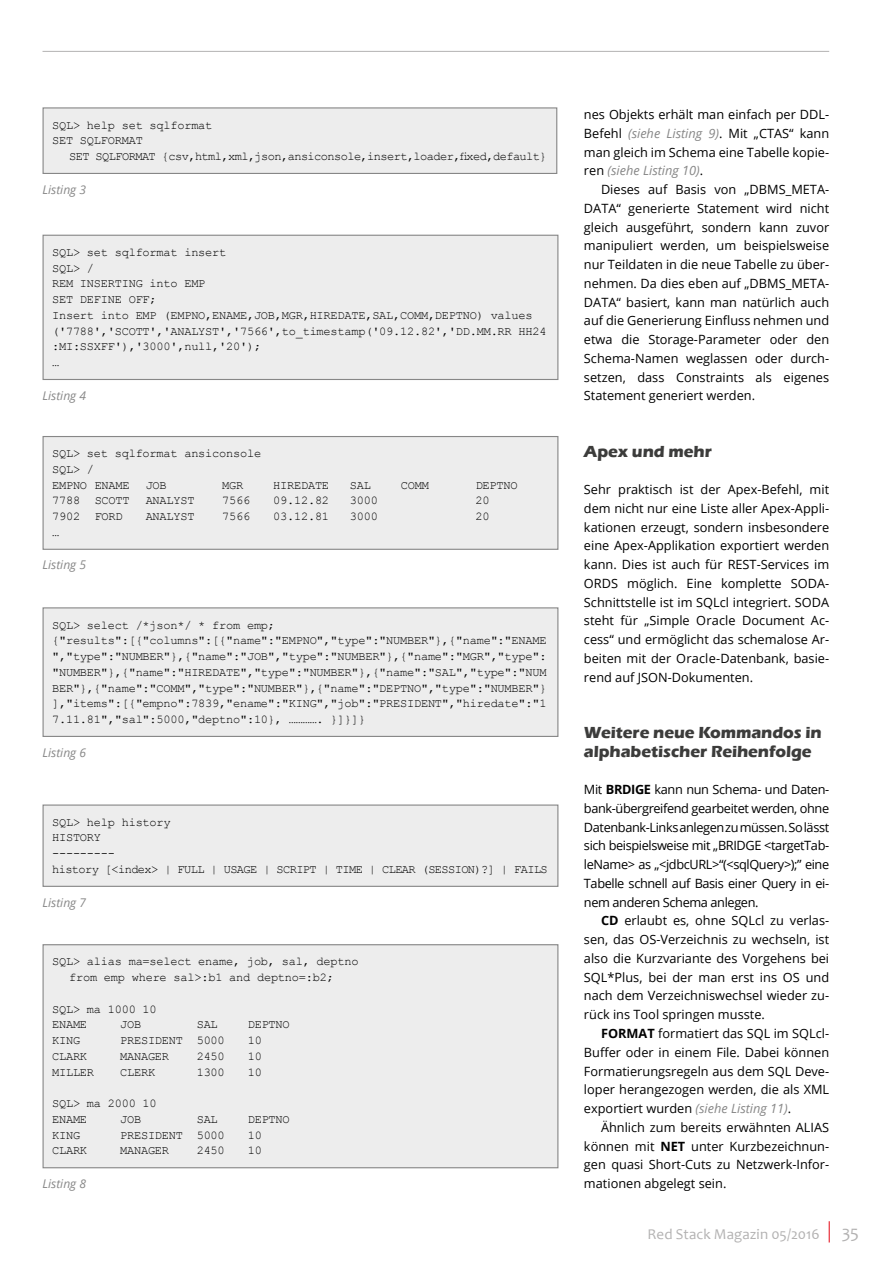
<style>
.page{position:relative;width:893px;height:1263px;background:#fff}
.page>*{position:absolute;margin:0;border:0;box-sizing:border-box;transform-origin:0 0}
.t1{font:700 16.5px/18.8px "Eras ITC";letter-spacing:-.005em;color:#3c3c3b}
.t2{font:15px "Candara";letter-spacing:.005em;color:#b3b2b2}
.t3{font:12.75px/18.8px "Open Sans";color:#000;text-align:justify}
.t4{font:12px/15.8px "Courier New";letter-spacing:-.02em;color:#000}
.t5{font:12px/15.8px "Courier New";letter-spacing:-.05em;color:#000}
.t6{font:italic 12px "Open Sans";color:#878787}
.s1{font-style:italic;color:#878787}
.s2{font-weight:700}
.s3{font-size:18px}
</style>
<div class="page">
<svg style="left:829px;top:1221px;width:1px;height:21px"></svg>
<hr style="left:43px;top:51px;width:786px;height:1px;background:#b3b2b2">
<div style="left:43px;top:108px;width:514px;height:65px;background:#ededed"></div>
<div style="left:43px;top:107px;width:514px;height:67px;border:1px solid #878787"></div>
<div style="left:43px;top:235px;width:515px;height:144px;background:#ededed"></div>
<div style="left:43px;top:235px;width:515px;height:145px;border:1px solid #878787"></div>
<div style="left:43px;top:436px;width:515px;height:113px;background:#ededed"></div>
<div style="left:43px;top:436px;width:515px;height:114px;border:1px solid #878787"></div>
<div style="left:43px;top:608px;width:515px;height:128px;background:#ededed"></div>
<div style="left:43px;top:607px;width:515px;height:130px;border:1px solid #878787"></div>
<div style="left:43px;top:805px;width:515px;height:81px;background:#ededed"></div>
<div style="left:43px;top:804px;width:515px;height:83px;border:1px solid #878787"></div>
<div style="left:43px;top:945px;width:515px;height:223px;background:#ededed"></div>
<div style="left:43px;top:944px;width:515px;height:224px;border:1px solid #878787"></div>
<p class="t4" style="left:52px;top:117px;width:162px">SQL&gt; help set sqlformat<br>SET SQLFORMAT</p>
<p class="t5" style="left:69px;top:148px;width:479px">SET SQLFORMAT {csv,html,xml,json,ansiconsole,insert,loader,fixed,default}</p>
<p class="t6" style="left:43px;top:181px;width:45px">Listing 3</p>
<p class="t4" style="left:52px;top:244px;width:496px">SQL&gt; set sqlformat insert<br>SQL&gt; /<br>REM INSERTING into EMP<br>SET DEFINE OFF;<br>Insert into EMP (EMPNO,ENAME,JOB,MGR,HIREDATE,SAL,COMM,DEPTNO) values ('7788','SCOTT','ANALYST','7566',to_timestamp('09.12.82','DD.MM.RR HH24 :MI:SSXFF'),'3000',null,'20');<br>…</p>
<p class="t6" style="left:43px;top:388px;width:45px">Listing 4</p>
<p class="t4" style="left:52px;top:445px;width:211px">SQL&gt; set sqlformat ansiconsole<br>SQL&gt; /<br>EMPNO ENAME</p>
<p class="t4" style="left:146px;top:477px;width:23px">JOB</p>
<p class="t4" style="left:222px;top:477px;width:23px">MGR</p>
<p class="t4" style="left:273px;top:477px;width:57px">HIREDATE</p>
<p class="t4" style="left:350px;top:477px;width:23px">SAL</p>
<p class="t4" style="left:401px;top:477px;width:30px">COMM</p>
<p class="t4" style="left:476px;top:477px;width:43px">DEPTNO</p>
<p class="t4" style="left:52px;top:492px;width:79px">7788 SCOTT</p>
<p class="t4" style="left:146px;top:492px;width:50px">ANALYST</p>
<p class="t4" style="left:222px;top:492px;width:30px">7566</p>
<p class="t4" style="left:273px;top:492px;width:57px">09.12.82</p>
<p class="t4" style="left:350px;top:492px;width:30px">3000</p>
<p class="t4" style="left:476px;top:492px;width:16px">20</p>
<p class="t4" style="left:52px;top:508px;width:72px">7902 FORD</p>
<p class="t4" style="left:146px;top:508px;width:50px">ANALYST</p>
<p class="t4" style="left:222px;top:508px;width:30px">7566</p>
<p class="t4" style="left:273px;top:508px;width:57px">03.12.81</p>
<p class="t4" style="left:350px;top:508px;width:30px">3000</p>
<p class="t4" style="left:476px;top:508px;width:16px">20</p>
<p class="t4" style="left:52px;top:524px;width:9px">…</p>
<p class="t6" style="left:43px;top:556px;width:45px">Listing 5</p>
<p class="t4" style="left:52px;top:616px;width:496px">SQL&gt; select /*json*/ * from emp; {"results":[{"columns":[{"name":"EMPNO","type":"NUMBER"},{"name":"ENAME ","type":"NUMBER"},{"name":"JOB","type":"NUMBER"},{"name":"MGR","type": "NUMBER"},{"name":"HIREDATE","type":"NUMBER"},{"name":"SAL","type":"NUM BER"},{"name":"COMM","type":"NUMBER"},{"name":"DEPTNO","type":"NUMBER"} ],"items":[{"empno":7839,"ename":"KING","job":"PRESIDENT","hiredate":"1<br>7.11.81","sal":5000,"deptno":10}, …………. }]}]}</p>
<p class="t6" style="left:43px;top:744px;width:45px">Listing 6</p>
<p class="t5" style="left:52px;top:814px;width:497px">SQL&gt; help history<br>HISTORY<br>---------<br>history [&lt;index&gt; | FULL | USAGE | SCRIPT | TIME | CLEAR (SESSION)?] | FAILS</p>
<p class="t6" style="left:43px;top:894px;width:45px">Listing 7</p>
<p class="t4" style="left:69px;top:953px;width:291px;text-indent:-17px">SQL&gt; alias ma=select ename, job, sal, deptno from emp where sal&gt;:b1 and deptno=:b2;</p>
<p class="t4" style="left:52px;top:1001px;width:106px">SQL&gt; ma 1000 10<br>ENAME</p>
<p class="t4" style="left:120px;top:1016px;width:23px">JOB</p>
<p class="t4" style="left:197px;top:1016px;width:23px">SAL</p>
<p class="t4" style="left:248px;top:1016px;width:43px">DEPTNO</p>
<p class="t4" style="left:52px;top:1032px;width:30px">KING</p>
<p class="t4" style="left:120px;top:1032px;width:106px">PRESIDENT 5000</p>
<p class="t4" style="left:248px;top:1032px;width:16px">10</p>
<p class="t4" style="left:52px;top:1048px;width:37px">CLARK</p>
<p class="t4" style="left:120px;top:1048px;width:50px">MANAGER</p>
<p class="t4" style="left:197px;top:1048px;width:30px">2450</p>
<p class="t4" style="left:248px;top:1048px;width:16px">10</p>
<p class="t4" style="left:52px;top:1064px;width:43px">MILLER</p>
<p class="t4" style="left:120px;top:1064px;width:37px">CLERK</p>
<p class="t4" style="left:197px;top:1064px;width:30px">1300</p>
<p class="t4" style="left:248px;top:1064px;width:16px">10</p>
<p class="t4" style="left:52px;top:1095px;width:106px">SQL&gt; ma 2000 10<br>ENAME</p>
<p class="t4" style="left:120px;top:1111px;width:23px">JOB</p>
<p class="t4" style="left:197px;top:1111px;width:23px">SAL</p>
<p class="t4" style="left:248px;top:1111px;width:43px">DEPTNO</p>
<p class="t4" style="left:52px;top:1126px;width:30px">KING</p>
<p class="t4" style="left:120px;top:1126px;width:106px">PRESIDENT 5000</p>
<p class="t4" style="left:248px;top:1126px;width:16px">10</p>
<p class="t4" style="left:52px;top:1142px;width:37px">CLARK</p>
<p class="t4" style="left:120px;top:1142px;width:50px">MANAGER</p>
<p class="t4" style="left:197px;top:1142px;width:30px">2450</p>
<p class="t4" style="left:248px;top:1142px;width:16px">10</p>
<p class="t6" style="left:43px;top:1175px;width:45px">Listing 8</p>
<p class="t3" style="left:584px;top:105px;width:247px">nes Objekts erhält man einfach per DDL-Befehl <span class="s1">(siehe Listing 9)</span>. Mit „CTAS“ kann man gleich im Schema eine Tabelle kopie&shy;ren <span class="s1">(siehe Listing 10)</span>.</p>
<p class="t3" style="left:584px;top:180px;width:247px;text-indent:17px">Dieses auf Basis von „DBMS_META-DATA“ generierte Statement wird nicht gleich ausgeführt, sondern kann zuvor manipuliert werden, um beispielsweise nur Teildaten in die neue Tabelle zu über&shy;nehmen. Da dies eben auf „DBMS_META-DATA“ basiert, kann man natürlich auch auf die Generierung Einfluss nehmen und etwa die Storage-Parameter oder den Schema-Namen weglassen oder durch&shy;setzen, dass Constraints als eigenes Statement generiert werden.</p>
<p class="t1" style="left:584px;top:442px;width:129px">Apex und mehr</p>
<p class="t3" style="left:584px;top:480px;width:247px">Sehr praktisch ist der Apex-Befehl, mit dem nicht nur eine Liste aller Apex-Appli&shy;kationen erzeugt, sondern insbesondere eine Apex-Applikation exportiert werden kann. Dies ist auch für REST-Services im ORDS möglich. Eine komplette SODA-Schnittstelle ist im SQLcl integriert. SODA steht für „Simple Oracle Document Ac&shy;cess“ und ermöglicht das schemalose Ar&shy;beiten mit der Oracle-Datenbank, basie&shy;rend auf JSON-Dokumenten.</p>
<p class="t1" style="left:584px;top:723px;width:239px">Weitere neue Kommandos in alphabetischer Reihenfolge</p>
<p class="t3" style="left:584px;top:780px;width:247px">Mit <span class="s2">BRDIGE</span> kann nun Schema- und Daten&shy;bank-übergreifend gearbeitet werden, ohne Datenbank-Links anlegen zu müssen. So lässt sich beispielsweise mit „BRIDGE &lt;targetTab&shy;leName&gt; as „&lt;jdbcURL&gt;“(&lt;sqlQuery&gt;);” eine Tabelle schnell auf Basis einer Query in ei&shy;nem anderen Schema anlegen.</p>
<p class="t3" style="left:584px;top:911px;width:247px;text-indent:17px"><span class="s2">CD</span> erlaubt es, ohne SQLcl zu verlas&shy;sen, das OS-Verzeichnis zu wechseln, ist also die Kurzvariante des Vorgehens bei SQL*Plus, bei der man erst ins OS und nach dem Verzeichniswechsel wieder zu&shy;rück ins Tool springen musste.</p>
<p class="t3" style="left:584px;top:1024px;width:247px;text-indent:17px"><span class="s2">FORMAT</span> formatiert das SQL im SQLcl-Buffer oder in einem File. Dabei können Formatierungsregeln aus dem SQL Deve&shy;loper herangezogen werden, die als XML exportiert wurden <span class="s1">(siehe Listing 11)</span>.</p>
<p class="t3" style="left:584px;top:1117px;width:247px;text-indent:17px">Ähnlich zum bereits erwähnten ALIAS können mit <span class="s2">NET</span> unter Kurzbezeichnun&shy;gen quasi Short-Cuts zu Netzwerk-Infor&shy;mationen abgelegt sein.</p>
<p class="t2" style="left:648px;top:1224px;width:213px">Red Stack Magazin 05/2016 <span class="s3">35</span></p>
</div>
